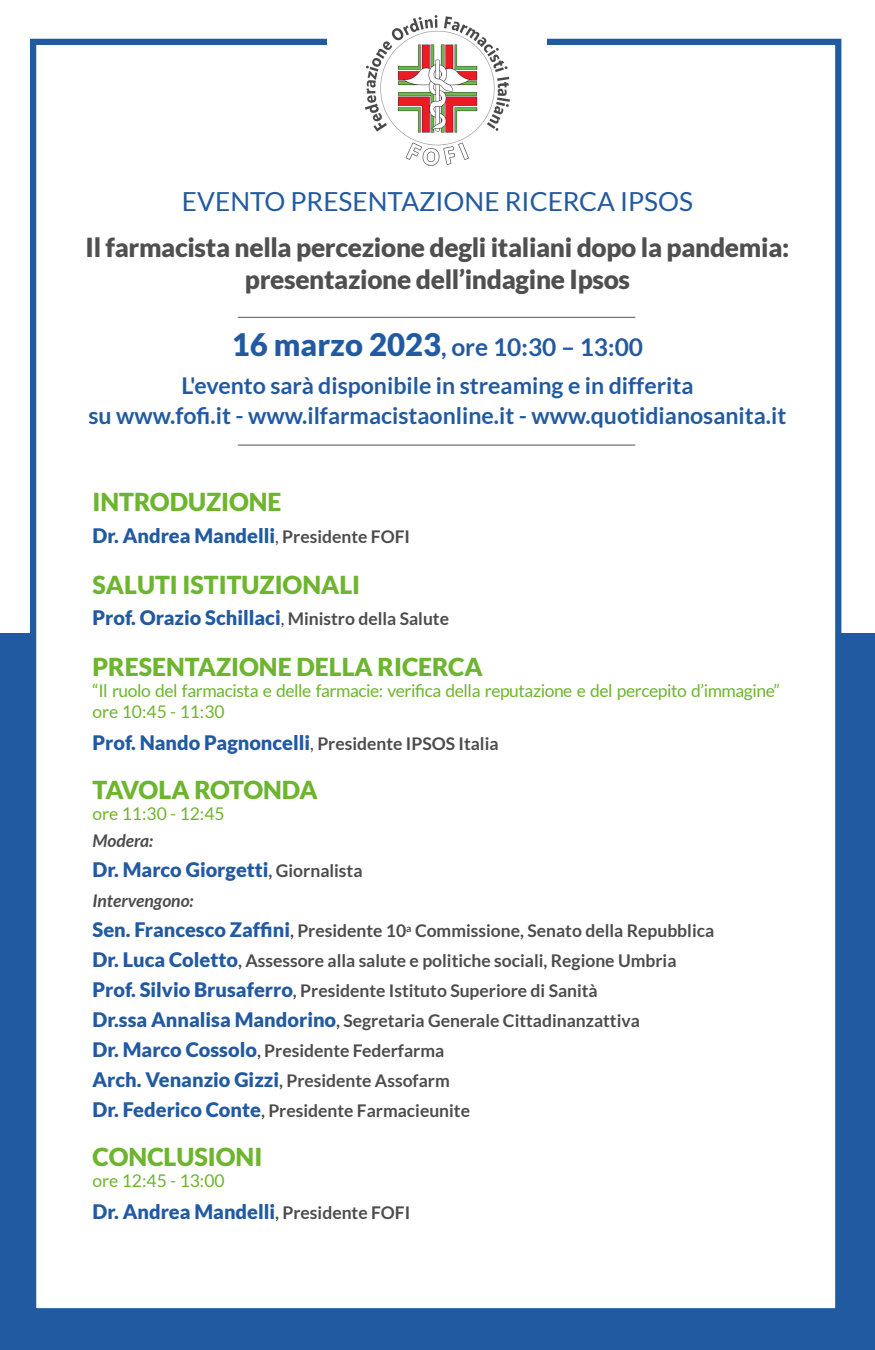
<style>
.page{position:relative;width:875px;height:1350px;background:#fff}
.page>*{position:absolute;margin:0;border:0;box-sizing:border-box;transform-origin:0 0}
.t1{font:900 26.25px/31.5px "Lato";letter-spacing:-.015em;color:#4f4f4f;text-align:center}
.t2{font:26.25px "Lato";color:#225aa2}
.t3{font:900 24.75px "Lato";color:#6db52e}
.t4{font:900 24.75px "Lato";letter-spacing:-.03em;color:#6db52e}
.t5{font:700 24.5px "Lato";color:#225aa2}
.t6{font:700 23.12px/30px "Lato";color:#225aa2;text-align:center}
.t7{font:900 20px "Lato";color:#225aa2}
.t8{font:700 17.5px/30px "Lato";color:#4c4c4c}
.t9{font:17.5px/21px "Lato";letter-spacing:-.025em;color:#6db52e}
.t10{font:17.5px "Lato";color:#6db52e}
.t11{font:italic 700 17.5px "Lato";color:#4c4c4c}
.s1{font-weight:900;font-size:31.12px}
.s2{font-weight:400;font-size:17.5px;color:#4c4c4c}
.s3{font-weight:700;font-size:17.5px;color:#4c4c4c}
.s4{font-style:italic}
.s5{font-weight:900;font-size:20px;color:#225aa2}
</style>
<div class="page">
<div style="left:0;top:634px;width:875px;height:716px;background:#225aa2"></div>
<div style="left:30px;top:39px;width:811px;height:1275px;background:#fff;border:6px solid #225aa2"></div>
<hr style="left:238px;top:317px;width:397px;height:1px;background:#757575">
<hr style="left:238px;top:444px;width:397px;height:2px;background:#757575">
<div style="left:328px;top:0;width:220px;height:82px;background:#fff"></div>
<img style="left:364px;top:15px;width:146px;height:151px">
<h1 class="t2" style="left:182px;top:187px;width:513px">EVENTO PRESENTAZIONE RICERCA IPSOS</h1>
<h1 class="t1" style="left:86px;top:231px;width:705px">Il farmacista nella percezione degli italiani dopo la pandemia: presentazione dell’indagine Ipsos</h1>
<h3 class="t5" style="left:232px;top:333px;width:413px"><span class="s1">16 marzo 2023</span>, ore 10:30 – 13:00</h3>
<h3 class="t6" style="left:88px;top:370px;width:699px">L'evento sarà disponibile in streaming e in differita<br>su www.fofi.it - www.ilfarmacistaonline.it - www.quotidianosanita.it</h3>
<h2 class="t3" style="left:92px;top:488px;width:191px">INTRODUZIONE</h2>
<p class="t7" style="left:92px;top:524px;width:319px">Dr. Andrea Mandelli<span class="s2">,</span> <span class="s3">Presidente FOFI</span></p>
<h2 class="t3" style="left:92px;top:570px;width:269px">SALUTI ISTITUZIONALI</h2>
<p class="t7" style="left:92px;top:606px;width:358px">Prof. Orazio Schillaci<span class="s2">,</span> <span class="s3">Ministro della Salute</span></p>
<h2 class="t3" style="left:92px;top:653px;width:392px">PRESENTAZIONE DELLA RICERCA</h2>
<p class="t9" style="left:92px;top:681px;width:689px">“Il ruolo del farmacista e delle farmacie: verifica della reputazione e del percepito d’immagine” ore 10:45 - 11:30</p>
<p class="t7" style="left:92px;top:731px;width:408px">Prof. Nando Pagnoncelli<span class="s2">,</span> <span class="s3">Presidente IPSOS Italia</span></p>
<h2 class="t4" style="left:92px;top:775px;width:227px">TAVOLA ROTONDA</h2>
<p class="t10" style="left:92px;top:804px;width:134px">ore 11:30 - 12:45</p>
<p class="t11" style="left:92px;top:831px;width:62px">Modera:</p>
<p class="t7" style="left:93px;top:858px;width:272px">Dr. Marco Giorgetti<span class="s3">, Giornalista</span></p>
<p class="t8" style="left:92px;top:886px;width:623px"><span class="s4">Intervengono:<br></span><span class="s5">Sen. Francesco Zaffini</span>, Presidente 10<sup>a</sup> Commissione, Senato della Repubblica <span class="s5">Dr. Luca Coletto</span>, Assessore alla salute e politiche sociali, Regione Umbria <span class="s5">Prof. Silvio Brusaferro</span>, Presidente Istituto Superiore di Sanità<br><span class="s5">Dr.ssa Annalisa Mandorino</span>, Segretaria Generale Cittadinanzattiva<br><span class="s5">Dr. Marco Cossolo</span>, Presidente Federfarma<br><span class="s5">Arch. Venanzio Gizzi</span>, Presidente Assofarm<br><span class="s5">Dr. Federico Conte</span>, Presidente Farmacieunite</p>
<h2 class="t3" style="left:92px;top:1143px;width:171px">CONCLUSIONI</h2>
<p class="t10" style="left:92px;top:1171px;width:134px">ore 12:45 - 13:00</p>
<p class="t7" style="left:92px;top:1200px;width:319px">Dr. Andrea Mandelli<span class="s3">, Presidente FOFI</span></p>
</div>
